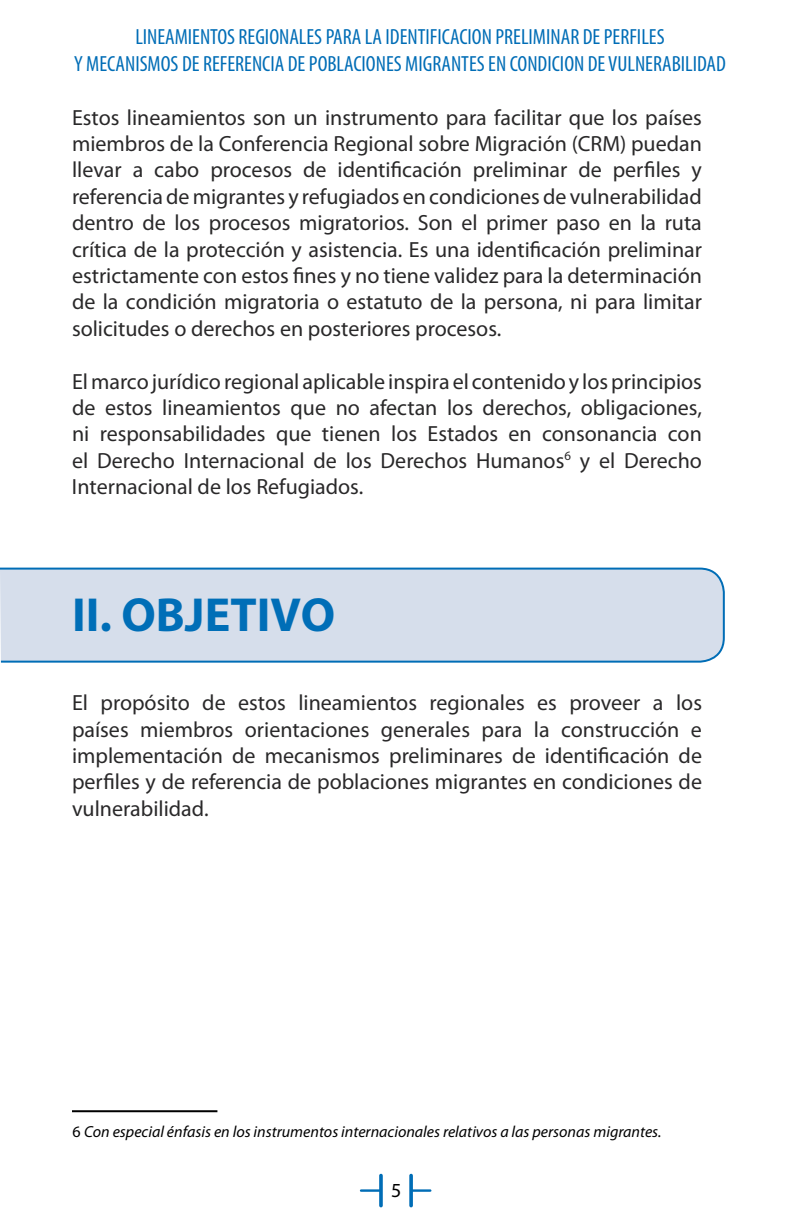
<style>
.page{position:relative;width:792px;height:1224px;background:#fff}
.page>*{position:absolute;margin:0;border:0;box-sizing:border-box;transform-origin:0 0}
.t1{font:700 48px "Myriad Pro";color:#006eb7}
.t2{font:22px/26.4px "Myriad Pro";color:#292829;text-align:justify}
.t3{font:condensed 22px/26.4px "Myriad Pro";color:#006db6;text-align:center}
.t4{font:20px "Myriad Pro";color:#000}
.t5{font:italic 16px "Myriad Pro";color:#000}
.s1{font-style:normal}
</style>
<div class="page">
<div style="left:0;top:567px;width:725px;height:96px;background:#d6deeb"></div>
<svg style="left:379px;top:1176px;width:4px;height:30px"></svg>
<svg style="left:409px;top:1176px;width:4px;height:30px"></svg>
<hr style="left:411px;top:1189px;width:19px;height:3px;background:#006db6">
<hr style="left:361px;top:1189px;width:19px;height:3px;background:#006db6">
<hr style="left:72px;top:1110px;width:145px;height:2px;background:#000">
<p class="t3" style="left:74px;top:24px;width:653px">LINEAMIENTOS REGIONALES PARA LA IDENTIFICACION PRELIMINAR DE PERFILES<br>Y MECANISMOS DE REFERENCIA DE POBLACIONES MIGRANTES EN CONDICION DE VULNERABILIDAD</p>
<p class="t2" style="left:72px;top:104px;width:632px">Estos lineamientos son un instrumento para facilitar que los países miembros de la Conferencia Regional sobre Migración (CRM) puedan llevar a cabo procesos de identificación preliminar de perfiles y referencia de migrantes y refugiados en condiciones de vulnerabilidad dentro de los procesos migratorios. Son el primer paso en la ruta crítica de la protección y asistencia. Es una identificación preliminar estrictamente con estos fines y no tiene validez para la determinación de la condición migratoria o estatuto de la persona, ni para limitar solicitudes o derechos en posteriores procesos.</p>
<p class="t2" style="left:72px;top:368px;width:631px">El marco jurídico regional aplicable inspira el contenido y los principios de estos lineamientos que no afectan los derechos, obligaciones, ni responsabilidades que tienen los Estados en consonancia con el Derecho Internacional de los Derechos Humanos<sup>6</sup> y el Derecho Internacional de los Refugiados.</p>
<h1 class="t1" style="left:72px;top:583px;width:265px">II. OBJETIVO</h1>
<p class="t2" style="left:72px;top:689px;width:632px">El propósito de estos lineamientos regionales es proveer a los países miembros orientaciones generales para la construcción e implementación de mecanismos preliminares de identificación de perfiles y de referencia de poblaciones migrantes en condiciones de vulnerabilidad.</p>
<p class="t5" style="left:73px;top:1121px;width:590px"><span class="s1">6</span> Con especial énfasis en los instrumentos internacionales relativos a las personas migrantes.</p>
<p class="t4" style="left:391px;top:1178px;width:12px">5</p>
</div>
